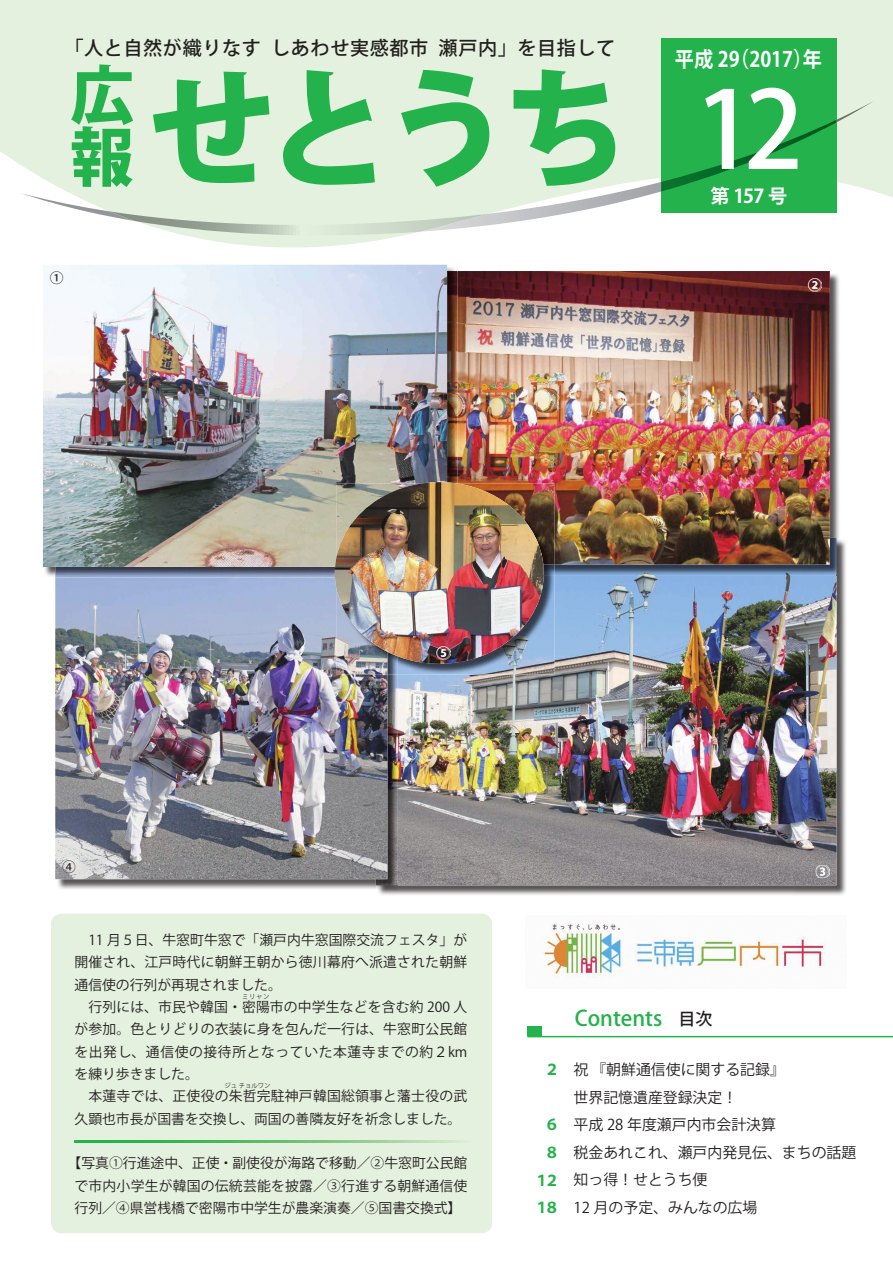
<style>
.page{position:relative;width:893px;height:1263px;background:#fff}
.page>*{position:absolute;margin:0;border:0;box-sizing:border-box;transform-origin:0 0}
.t1{font:800 127.5px "Koz Go Pro";color:#23b24b}
.t2{font:500 106.35px "Koz Go Pro";color:#fff}
.t3{font:800 63.75px/61.8px "Koz Go Pro";color:#23b24b}
.t4{font:700 21.3px "Koz Go Pro";color:#fff;scale:.9 1}
.t5{font:500 21.3px "Koz Go Pro";color:#23b24b}
.t6{font:500 19.2px "Koz Go Pro";letter-spacing:.03em;color:#231f20}
.t7{font:700 19.2px "Koz Go Pro";color:#fff}
.t8{font:500 16.95px "Koz Go Pro";color:#231f20}
.t9{font:14.85px/27.6px "Koz Go Pro";color:#231f20}
.t10{font:700 14.85px/27.6px "Koz Go Pro";color:#23b24b;text-align:right}
.t11{font:13.8px/22.4px "Koz Go Pro";letter-spacing:.01em;color:#231f20}
.t12{font:500 13.8px "Koz Go Pro";color:#fff}
.t13{font:500 13.8px "Koz Go Pro";color:#231f20}
.t14{font:6.45px "Koz Go Pro";color:#231f20}
</style>
<div class="page">
<img style="left:795px;top:540px;width:51px;height:355px">
<img style="left:378px;top:885px;width:417px;height:10px">
<img style="left:398px;top:575px;width:438px;height:310px">
<svg style="left:0;top:0;width:893px;height:265px;fill:#e4f1de"></svg>
<div style="left:661px;top:39px;width:175px;height:174px;background:#23b24b"></div>
<svg style="left:21px;top:101px;width:852px;height:139px"></svg>
<hr style="left:527px;top:1036px;width:366px;height:1px;background:#23b24b">
<div style="left:527px;top:1026px;width:14px;height:10px;background:#23b24b"></div>
<div style="left:51px;top:914px;width:441px;height:319px;background:#e4f1de;border-radius:11px"></div>
<img style="left:57px;top:879px;width:319px;height:10px">
<img style="left:376px;top:674px;width:22px;height:216px">
<img style="left:55px;top:577px;width:332px;height:302px">
<svg style="left:816px;top:865px;width:13px;height:13px"></svg>
<svg style="left:74px;top:1142px;width:387px;height:1px"></svg>
<svg style="left:74px;top:1141px;width:387px;height:1px"></svg>
<img style="left:542px;top:923px;width:284px;height:55px">
<img style="left:830px;top:274px;width:9px;height:264px">
<img style="left:554px;top:538px;width:286px;height:37px">
<img style="left:458px;top:271px;width:372px;height:293px">
<svg style="left:447px;top:266px;width:8px;height:5px"></svg>
<img style="left:447px;top:271px;width:11px;height:212px">
<img style="left:45px;top:567px;width:10px;height:9px">
<img style="left:55px;top:567px;width:280px;height:10px">
<img style="left:43px;top:265px;width:404px;height:302px">
<img style="left:398px;top:575px;width:156px;height:99px">
<img style="left:387px;top:663px;width:11px;height:11px">
<img style="left:336px;top:663px;width:51px;height:11px">
<svg style="left:543px;top:564px;width:11px;height:11px"></svg>
<img style="left:458px;top:483px;width:96px;height:81px">
<img style="left:335px;top:482px;width:104px;height:181px">
<svg style="left:50px;top:272px;width:13px;height:13px"></svg>
<svg style="left:808px;top:278px;width:13px;height:13px"></svg>
<img style="left:62px;top:860px;width:14px;height:13px">
<svg style="left:437px;top:646px;width:13px;height:13px"></svg>
<h3 class="t6" style="left:64px;top:36px;width:198px">「人と自然が織りなす</h3>
<h3 class="t6" style="left:271px;top:36px;width:159px">しあわせ実感都市</h3>
<h3 class="t6" style="left:439px;top:36px;width:178px">瀬戸内」を目指して</h3>
<h3 class="t3" style="left:70px;top:69px;width:64px">広報</h3>
<h1 class="t1" style="left:147px;top:46px;width:483px">せとうち</h1>
<p class="t13" style="left:50px;top:270px;width:15px">1</p>
<h3 class="t4" style="left:675px;top:45px;width:165px">平成 （2 9 2017 年）</h3>
<h2 class="t2" style="left:695px;top:62px;width:110px">12</h2>
<h3 class="t7" style="left:710px;top:184px;width:78px">第 157 号</h3>
<p class="t12" style="left:808px;top:276px;width:15px">2</p>
<p class="t13" style="left:62px;top:858px;width:15px">4</p>
<p class="t12" style="left:437px;top:644px;width:15px">5</p>
<p class="t12" style="left:816px;top:863px;width:15px">3</p>
<p class="t11" style="left:75px;top:929px;width:394px">　11 月５日、牛窓町牛窓で「瀬戸内牛窓国際交流フェスタ」が開催され、江戸時代に朝鮮王朝から徳川幕府へ派遣された朝鮮通信使の行列が再現されました。<br>　行列には、市民や韓国・密陽市の中学生などを含む約 200 人</p>
<p class="t14" style="left:242px;top:992px;width:29px">ミリャン</p>
<p class="t11" style="left:75px;top:1018px;width:394px">が参加。色とりどりの衣装に身を包んだ一行は、牛窓町公民館を出発し、通信使の接待所となっていた本蓮寺までの約２kmを練り歩きました。<br>　本蓮寺では、正使役の朱哲完駐神戸韓国総領事と藩士役の武</p>
<p class="t14" style="left:225px;top:1082px;width:48px">ジュチョルワン</p>
<p class="t11" style="left:75px;top:1108px;width:388px">久顕也市長が国書を交換し、両国の善隣友好を祈念しました。</p>
<p class="t11" style="left:68px;top:1152px;width:401px;text-align:center">【写真①行進途中、正使・副使役が海路で移動／②牛窓町公民館で市内小学生が韓国の伝統芸能を披露／③行進する朝鮮通信使行列／④県営桟橋で密陽市中学生が農楽演奏／⑤国書交換式【</p>
<p class="t10" style="left:545px;top:1057px;width:16px">２</p>
<p class="t10" style="left:534px;top:1112px;width:27px">６<br>８<br>１２<br>１８</p>
<h3 class="t5" style="left:575px;top:1004px;width:89px">Contents</h3>
<p class="t8" style="left:678px;top:1008px;width:36px">目次</p>
<p class="t9" style="left:574px;top:1056px;width:284px">祝『朝鮮通信使に関する記録『<br>世界記憶遺産登録決定!<br>平成 28 年度瀬戸内市会計決算<br>税金あれこれ、瀬戸内発見伝、まちの話題知っ得！せとうち便<br>12 月の予定、みんなの広場</p>
</div>
